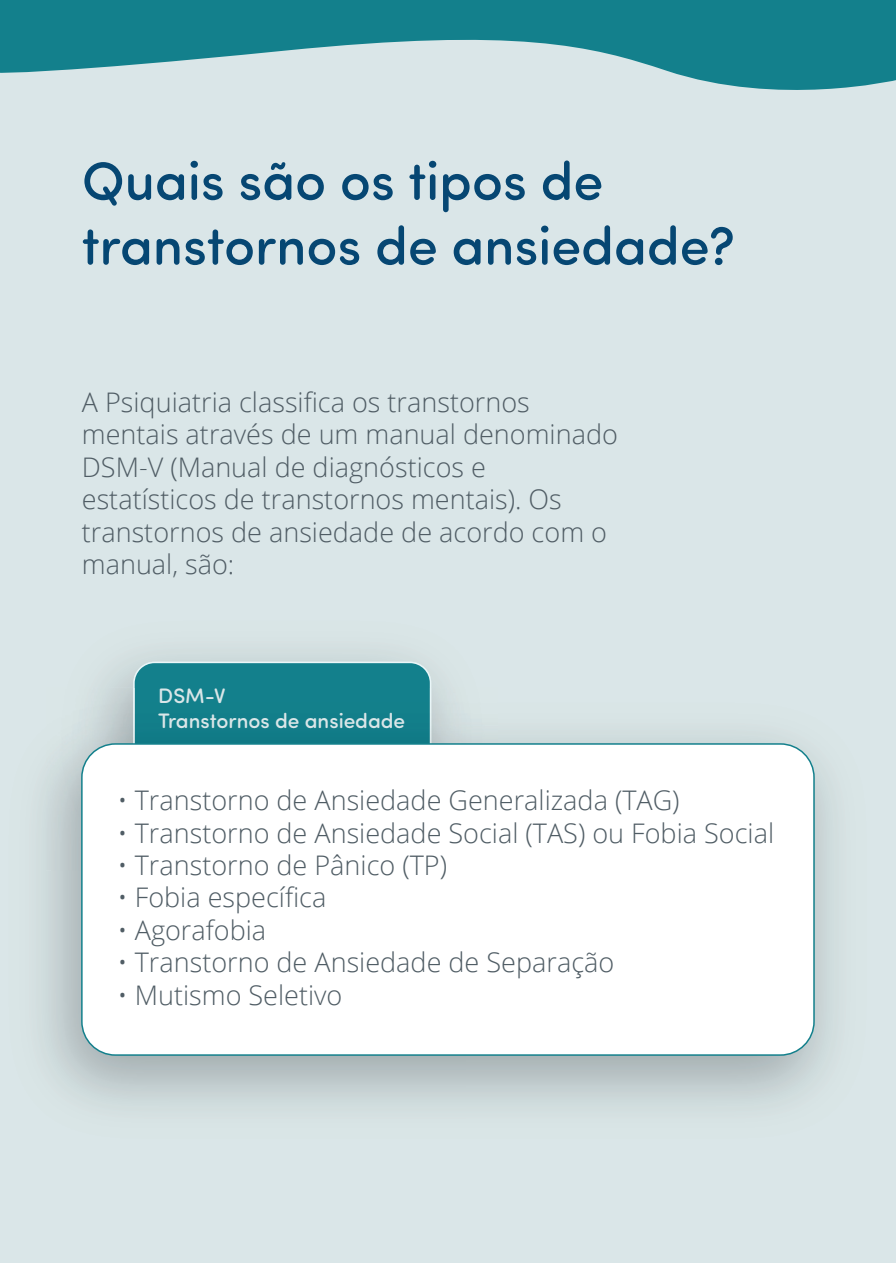
<style>
.page{position:relative;width:896px;height:1263px;background:#fff}
.page>*{position:absolute;margin:0;border:0;box-sizing:border-box;transform-origin:0 0}
.t1{font:500 54px/64.8px "Sofia Pro Soft";color:#064773}
.t2{font:300 27px/32.4px "Open Sans";color:#505d65}
.t3{font:500 21px/25.2px "Sofia Pro Soft";color:#dae6e8}
</style>
<div class="page">
<div style="left:0;top:0;width:895px;height:1263px;background:#dae6e8"></div>
<img style="left:52px;top:655px;width:414px;height:215px">
<svg style="left:133px;top:662px;width:298px;height:26px;background:#228893"></svg>
<img style="left:466px;top:727px;width:366px;height:378px">
<img style="left:51px;top:870px;width:415px;height:235px">
<div style="left:133px;top:688px;width:298px;height:55px;background:#127f8a"></div>
<div style="left:82px;top:744px;width:731px;height:311px;background:#fff;border-radius:33px"></div>
<div style="left:81px;top:743px;width:733px;height:313px;border:2px solid #13808c;border-radius:33px"></div>
<svg style="left:0;top:0;width:895px;height:90px;fill:#13808c"></svg>
<h1 class="t1" style="left:82px;top:145px;width:654px">Quais são os tipos de transtornos de ansiedade?</h1>
<p class="t2" style="left:82px;top:385px;width:537px">A Psiquiatria classifica os transtornos mentais através de um manual denominado DSM-V (Manual de diagnósticos e estatísticos de transtornos mentais). Os transtornos de ansiedade de acordo com o manual, são:</p>
<p class="t3" style="left:158px;top:681px;width:248px">DSM-V<br>Transtornos de ansiedade</p>
<p class="t2" style="left:117px;top:783px;width:563px">• Transtorno de Ansiedade Generalizada (TAG)</p>
<p class="t2" style="left:117px;top:816px;width:657px">• Transtorno de Ansiedade Social (TAS) ou Fobia Social</p>
<p class="t2" style="left:117px;top:848px;width:331px">• Transtorno de Pânico (TP)</p>
<p class="t2" style="left:117px;top:881px;width:210px">• Fobia específica</p>
<p class="t2" style="left:117px;top:913px;width:150px">• Agorafobia</p>
<p class="t2" style="left:117px;top:945px;width:498px">• Transtorno de Ansiedade de Separação</p>
<p class="t2" style="left:117px;top:978px;width:226px">• Mutismo Seletivo</p>
</div>
